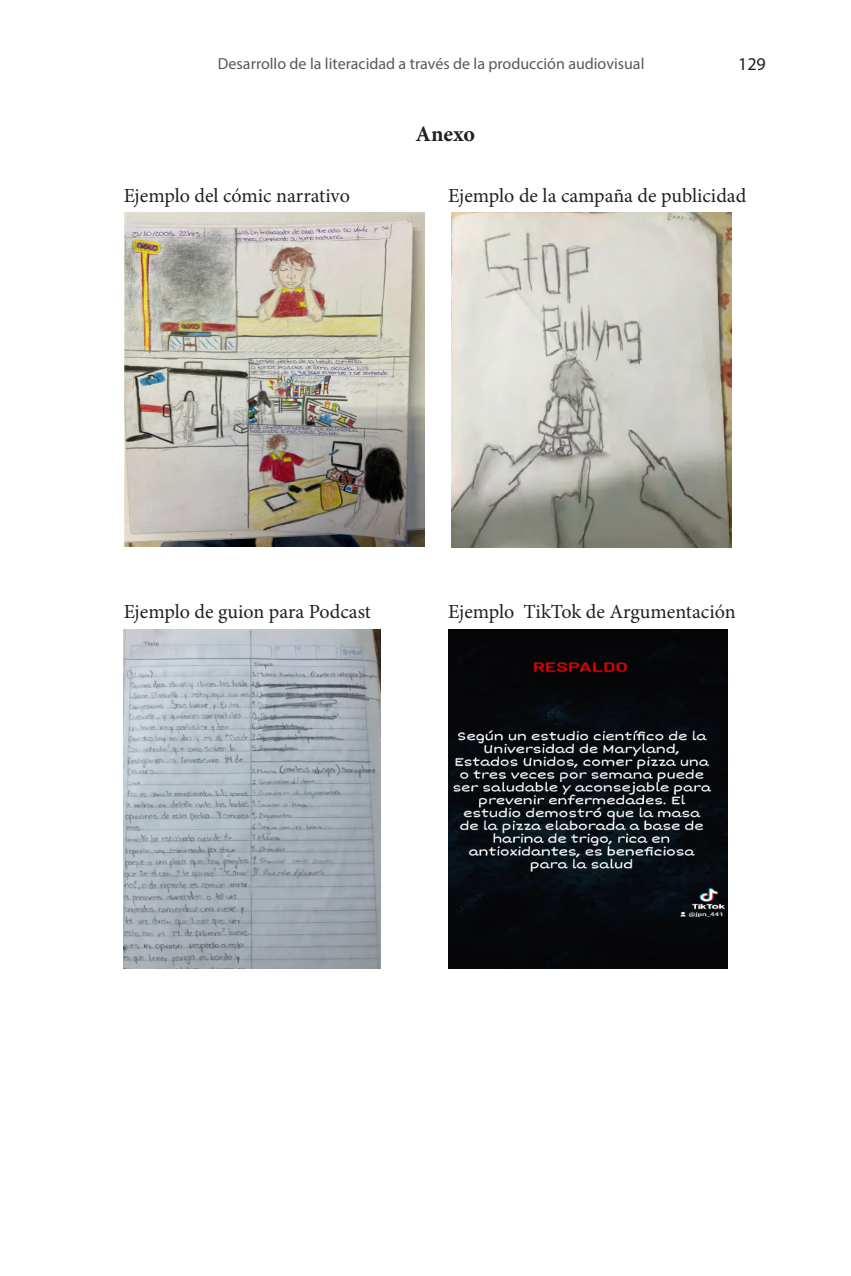
<style>
.page{position:relative;width:851px;height:1276px;background:#fff}
.page>*{position:absolute;margin:0;border:0;box-sizing:border-box;transform-origin:0 0}
.t1{font:700 22px "Minion Pro";letter-spacing:-.005em;color:#231f20}
.t2{font:20px "Minion Pro";color:#231f20}
.t3{font:18px "Myriad Pro";color:#231f20}
.t4{font:16px "Myriad Pro";color:#57585a}
</style>
<div class="page">
<img style="left:124px;top:213px;width:301px;height:334px">
<img style="left:451px;top:213px;width:280px;height:334px">
<img style="left:124px;top:629px;width:256px;height:339px">
<img style="left:448px;top:629px;width:279px;height:339px">
<p class="t4" style="left:218px;top:53px;width:428px">Desarrollo de la literacidad a través de la producción audiovisual</p>
<p class="t1" style="left:415px;top:118px;width:61px">Anexo</p>
<p class="t3" style="left:738px;top:53px;width:29px">129</p>
<p class="t2" style="left:124px;top:182px;width:228px">Ejemplo del cómic narrativo</p>
<p class="t2" style="left:448px;top:182px;width:299px">Ejemplo de la campaña de publicidad</p>
<p class="t2" style="left:124px;top:598px;width:249px">Ejemplo de guion para Podcast</p>
<p class="t2" style="left:448px;top:598px;width:289px">Ejemplo TikTok de Argumentación</p>
</div>
